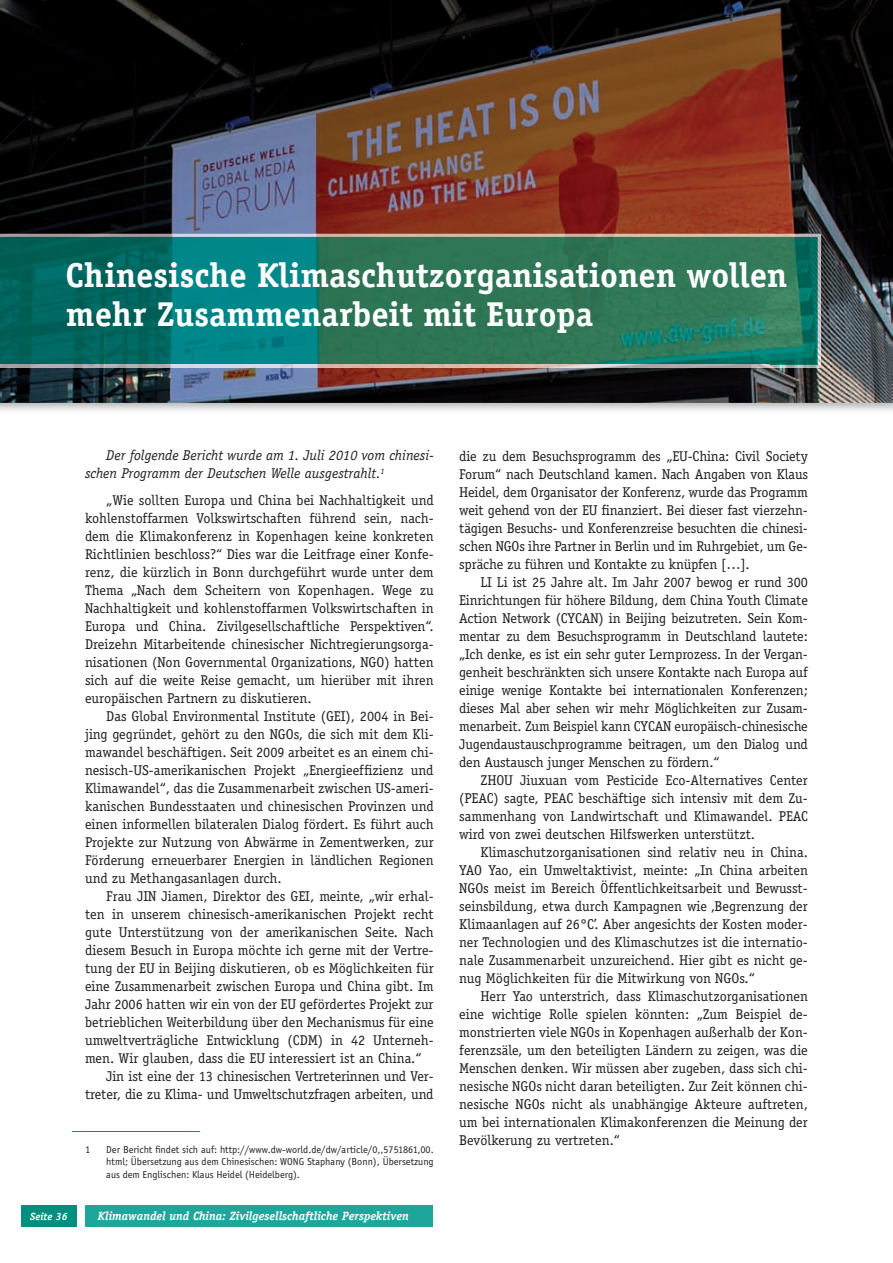
<style>
.page{position:relative;width:893px;height:1263px;background:#fff}
.page>*{position:absolute;margin:0;border:0;box-sizing:border-box;transform-origin:0 0}
.t1{font:700 34.5px/39px "Officina Serif";color:#fff}
.t2{font:14.25px/18px "Officina Serif";color:#231f20;text-align:justify}
.t3{font:italic 14.25px/18px "Officina Serif";color:#231f20}
.t4{font:italic 700 12px "Officina Serif";color:#fff}
.t5{font:10.5px/12.6px "Officina Sans";color:#231f20;text-align:justify}
.t6{font:italic 700 10.5px "Officina Serif";color:#fff}
</style>
<div class="page">
<div style="left:21px;top:1205px;width:56px;height:21px;background:#008e7e"></div>
<div style="left:85px;top:1205px;width:348px;height:21px;background:#1fa69b"></div>
<hr style="left:72px;top:1131px;width:128px;height:1px;background:#008e7e">
<img style="left:0;top:0;width:893px;height:403px">
<img style="left:0;top:279px;width:769px;height:86px">
<img style="left:0;top:234px;width:821px;height:45px">
<img style="left:769px;top:278px;width:52px;height:90px">
<img style="left:0;top:365px;width:770px;height:3px">
<h1 class="t1" style="left:66px;top:255px;width:723px">Chinesische Klimaschutzorganisationen wollen mehr Zusammenarbeit mit Europa</h1>
<p class="t3" style="left:85px;top:447px;width:350px;text-indent:21px">Der folgende Bericht wurde am 1. Juli 2010 vom chinesi&shy;schen Programm der Deutschen Welle ausgestrahlt.<sup>1</sup></p>
<p class="t2" style="left:85px;top:491px;width:350px;text-indent:21px">„Wie sollten Europa und China bei Nachhaltigkeit und kohlenstoffarmen Volkswirtschaften führend sein, nach&shy;dem die Klimakonferenz in Kopenhagen keine konkreten Richtlinien beschloss?“ Dies war die Leitfrage einer Konfe&shy;renz, die kürzlich in Bonn durchgeführt wurde unter dem Thema „Nach dem Scheitern von Kopenhagen. Wege zu Nachhaltigkeit und kohlenstoffarmen Volkswirtschaften in Europa und China. Zivilgesellschaftliche Perspektiven“.<br>Dreizehn Mitarbeitende chinesischer Nichtregierungsorga&shy;nisationen (Non Governmental Organizations, NGO) hatten sich auf die weite Reise gemacht, um hierüber mit ihren europäischen Partnern zu diskutieren.</p>
<p class="t2" style="left:85px;top:707px;width:350px;text-indent:21px">Das Global Environmental Institute (GEI), 2004 in Bei&shy;jing gegründet, gehört zu den NGOs, die sich mit dem Kli&shy;mawandel beschäftigen. Seit 2009 arbeitet es an einem chi&shy;nesisch-US-amerikanischen Projekt „Energieeffizienz und Klimawandel“, das die Zusammenarbeit zwischen US-ameri&shy;kanischen Bundesstaaten und chinesischen Provinzen und einen informellen bilateralen Dialog fördert. Es führt auch Projekte zur Nutzung von Abwärme in Zementwerken, zur Förderung erneuerbarer Energien in ländlichen Regionen und zu Methangasanlagen durch.</p>
<p class="t2" style="left:106px;top:887px;width:329px">Frau JIN Jiamen, Direktor des GEI, meinte, „wir erhal-</p>
<p class="t2" style="left:85px;top:905px;width:350px">ten in unserem chinesisch-amerikanischen Projekt recht</p>
<p class="t2" style="left:85px;top:923px;width:350px">gute Unterstützung von der amerikanischen Seite. Nach</p>
<p class="t2" style="left:85px;top:941px;width:350px">diesem Besuch in Europa möchte ich gerne mit der Vertre-</p>
<p class="t2" style="left:85px;top:959px;width:350px">tung der EU in Beijing diskutieren, ob es Möglichkeiten für</p>
<p class="t2" style="left:85px;top:977px;width:350px">eine Zusammenarbeit zwischen Europa und China gibt. Im</p>
<p class="t2" style="left:85px;top:995px;width:350px">Jahr 2006 hatten wir ein von der EU gefördertes Projekt zur</p>
<p class="t2" style="left:85px;top:1013px;width:350px">betrieblichen Weiterbildung über den Mechanismus für eine</p>
<p class="t2" style="left:85px;top:1031px;width:350px">umweltverträgliche Entwicklung (CDM) in 42 Unterneh-</p>
<p class="t2" style="left:85px;top:1049px;width:338px">men. Wir glauben, dass die EU interessiert ist an China.“</p>
<p class="t2" style="left:106px;top:1067px;width:329px">Jin ist eine der 13 chinesischen Vertreterinnen und Ver-</p>
<p class="t2" style="left:85px;top:1085px;width:350px">treter, die zu Klima- und Umweltschutzfragen arbeiten, und</p>
<p class="t5" style="left:85px;top:1143px;width:7px">1</p>
<p class="t5" style="left:106px;top:1143px;width:329px">Der Bericht findet sich auf: http://www.dw-world.de/dw/article/0,,5751861,00. html; Übersetzung aus dem Chinesischen: WONG Staphany (Bonn), Übersetzung aus dem Englischen: Klaus Heidel (Heidelberg).</p>
<p class="t6" style="left:30px;top:1210px;width:39px">Seite 36</p>
<p class="t4" style="left:98px;top:1209px;width:313px">Klimawandel und China: Zivilgesellschaftliche Perspektiven</p>
<p class="t2" style="left:459px;top:448px;width:350px">die zu dem Besuchsprogramm des „EU-China: Civil Society Forum“ nach Deutschland kamen. Nach Angaben von Klaus Heidel, dem Organisator der Konferenz, wurde das Programm weit gehend von der EU finanziert. Bei dieser fast vierzehn&shy;tägigen Besuchs- und Konferenzreise besuchten die chinesi&shy;schen NGOs ihre Partner in Berlin und im Ruhrgebiet, um Ge&shy;spräche zu führen und Kontakte zu knüpfen […].</p>
<p class="t2" style="left:459px;top:574px;width:350px;text-indent:21px">LI Li ist 25 Jahre alt. Im Jahr 2007 bewog er rund 300<br>Einrichtungen für höhere Bildung, dem China Youth Climate Action Network (CYCAN) in Beijing beizutreten. Sein Kom&shy;mentar zu dem Besuchsprogramm in Deutschland lautete: „Ich denke, es ist ein sehr guter Lernprozess. In der Vergan&shy;genheit beschränkten sich unsere Kontakte nach Europa auf einige wenige Kontakte bei internationalen Konferenzen; dieses Mal aber sehen wir mehr Möglichkeiten zur Zusam&shy;menarbeit. Zum Beispiel kann CYCAN europäisch-chinesische Jugendaustauschprogramme beitragen, um den Dialog und den Austausch junger Menschen zu fördern.“</p>
<p class="t2" style="left:459px;top:772px;width:350px;text-indent:21px">ZHOU Jiuxuan vom Pesticide Eco-Alternatives Center (PEAC) sagte, PEAC beschäftige sich intensiv mit dem Zu&shy;sammenhang von Landwirtschaft und Klimawandel. PEAC wird von zwei deutschen Hilfswerken unterstützt.</p>
<p class="t2" style="left:459px;top:844px;width:350px;text-indent:21px">Klimaschutzorganisationen sind relativ neu in China.<br>YAO Yao, ein Umweltaktivist, meinte: „In China arbeiten NGOs meist im Bereich Öffentlichkeitsarbeit und Bewusst&shy;seinsbildung, etwa durch Kampagnen wie ‚Begrenzung der Klimaanlagen auf 26°C’. Aber angesichts der Kosten moder&shy;ner Technologien und des Klimaschutzes ist die internatio&shy;nale Zusammenarbeit unzureichend. Hier gibt es nicht ge&shy;nug Möglichkeiten für die Mitwirkung von NGOs.“</p>
<p class="t2" style="left:459px;top:988px;width:350px;text-indent:21px">Herr Yao unterstrich, dass Klimaschutzorganisationen eine wichtige Rolle spielen könnten: „Zum Beispiel de&shy;monstrierten viele NGOs in Kopenhagen außerhalb der Kon&shy;ferenzsäle, um den beteiligten Ländern zu zeigen, was die Menschen denken. Wir müssen aber zugeben, dass sich chi&shy;nesische NGOs nicht daran beteiligten. Zur Zeit können chi&shy;nesische NGOs nicht als unabhängige Akteure auftreten, um bei internationalen Klimakonferenzen die Meinung der Bevölkerung zu vertreten.“</p>
</div>
